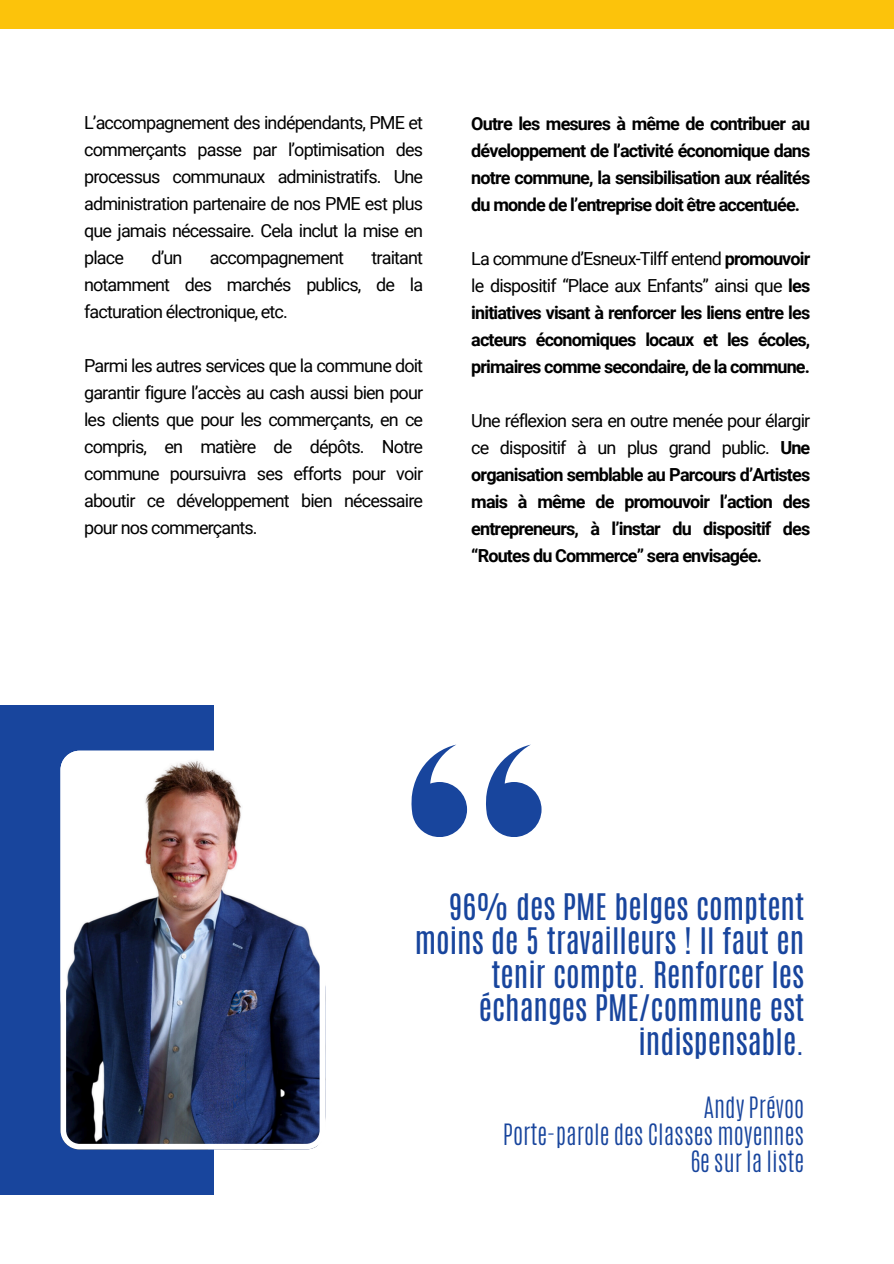
<style>
.page{position:relative;width:894px;height:1264px;background:#fff}
.page>*{position:absolute;margin:0;border:0;box-sizing:border-box;transform-origin:0 0}
.t1{font:30.6px/33.8px "Antonio";color:#18459d;text-align:right}
.t2{font:300 24.6px/27px "Antonio";color:#18459d;text-align:right}
.t3{font:700 18px/27px "Roboto";letter-spacing:-.05em;color:#000;text-align:justify}
.t4{font:18px/27px "Roboto";letter-spacing:-.045em;color:#000;text-align:justify}
.s1{font-weight:400}
</style>
<div class="page">
<div style="left:0;top:0;width:893px;height:29px;background:#fcc30b"></div>
<div style="left:0;top:705px;width:214px;height:489px;background:#18459d"></div>
<img style="left:60px;top:750px;width:260px;height:399px">
<svg style="left:411px;top:744px;width:56px;height:92px"></svg>
<svg style="left:486px;top:744px;width:55px;height:92px"></svg>
<p class="t4" style="left:84px;top:109px;width:340px">L’accompagnement des indépendants, PME et commerçants passe par l’optimisation des processus communaux administratifs. Une administration partenaire de nos PME est plus que jamais nécessaire. Cela inclut la mise en place</p>
<p class="t4" style="left:151px;top:244px;width:32px">d’un</p>
<p class="t4" style="left:210px;top:244px;width:136px">accompagnement</p>
<p class="t4" style="left:84px;top:244px;width:340px;text-indent:287px">traitant notamment des marchés publics, de la facturation électronique, etc.</p>
<p class="t4" style="left:84px;top:352px;width:340px">Parmi les autres services que la commune doit garantir figure l’accès au cash aussi bien pour les clients que pour les commerçants, en ce compris, en matière de dépôts. Notre commune poursuivra ses efforts pour voir aboutir ce développement bien nécessaire pour nos commerçants.</p>
<p class="t3" style="left:471px;top:110px;width:340px">Outre les mesures à même de contribuer au développement de l’activité économique dans notre commune, la sensibilisation aux réalités du monde de l’entreprise doit être accentuée.</p>
<p class="t3" style="left:471px;top:245px;width:340px"><span class="s1">La commune d’Esneux-Tilff entend</span> promouvoir <span class="s1">le dispositif “Place aux Enfants” ainsi que</span> les initiatives visant à renforcer les liens entre les acteurs économiques locaux et les écoles, primaires comme secondaire, de la commune.</p>
<h1 class="t3" style="left:471px;top:407px;width:340px"><span class="s1">Une réflexion sera en outre menée pour élargir ce dispositif à un plus grand public.</span> Une organisation semblable au Parcours d’Artistes mais à même de promouvoir l’action des entrepreneurs, à l’instar du dispositif des “Routes du Commerce” sera envisagée.</h1>
<p class="t1" style="left:414px;top:890px;width:391px">96% des PME belges comptent moins de 5 travailleurs ! Il faut en tenir compte. Renforcer les échanges PME/commune est indispensable.</p>
<h3 class="t2" style="left:503px;top:1094px;width:303px">Andy Prévoo<br>Porte-parole des Classes moyennes<br>6e sur la liste</h3>
</div>
